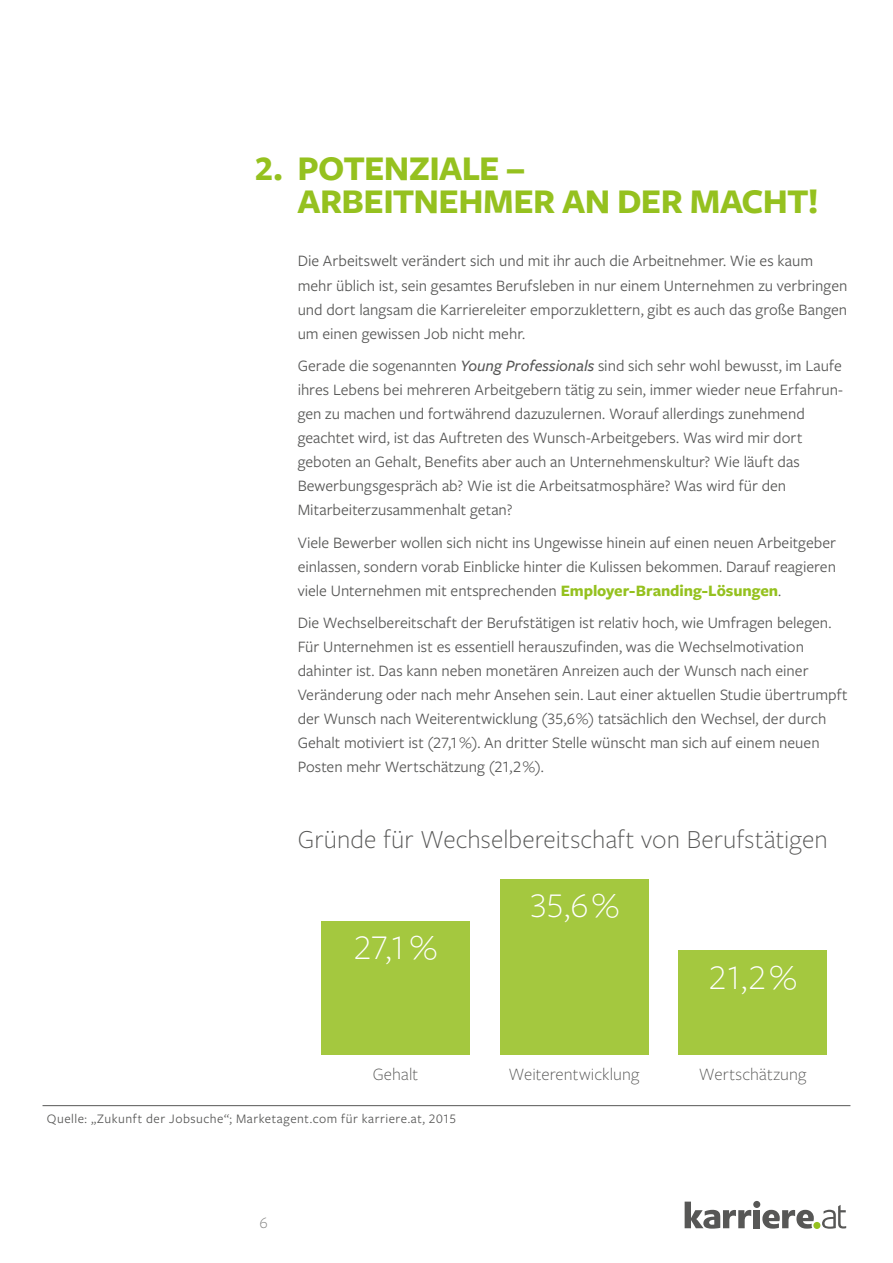
<style>
.page{position:relative;width:893px;height:1263px;background:#fff}
.page>*{position:absolute;margin:0;border:0;box-sizing:border-box;transform-origin:0 0}
.t1{font:700 36px/33px "Freight Sans Pro K";letter-spacing:-.02em;color:#95c11f}
.t2{font:300 36px "Freight Sans Pro K";color:#fff}
.t3{font:300 27px "Freight Sans Pro K";letter-spacing:.005em;color:#575756}
.t4{font:300 18px "Freight Sans Pro K";letter-spacing:.005em;color:#575756}
.t5{font:16.5px/24px "Freight Sans Pro K";color:#575756}
.t6{font:300 16.5px "Freight Sans Pro K";color:#7e7e7d}
.t7{font:13.5px "Freight Sans Pro K";letter-spacing:.04em;color:#575756}
.s1{font-family:"Freight Sans Pro Kitalic";font-weight:500}
.s2{font-weight:700;color:#95c11f}
</style>
<div class="page">
<div style="left:813px;top:1222px;width:7px;height:7px;background:#95c11f;border-radius:50%"></div>
<svg style="left:822px;top:1205px;width:24px;height:24px"></svg>
<svg style="left:685px;top:1201px;width:66px;height:27px"></svg>
<div style="left:754px;top:1210px;width:6px;height:18px;background:#575756"></div>
<div style="left:753px;top:1201px;width:7px;height:7px;background:#575756;border-radius:50%"></div>
<svg style="left:762px;top:1210px;width:52px;height:18px"></svg>
<hr style="left:43px;top:1105px;width:807px;height:1px;background:#575756">
<div style="left:500px;top:879px;width:148px;height:175px;background:#a4c83f"></div>
<div style="left:321px;top:921px;width:149px;height:133px;background:#a4c83f"></div>
<div style="left:678px;top:950px;width:149px;height:104px;background:#a4c83f"></div>
<h1 class="t1" style="left:298px;top:150px;width:522px;text-indent:-43px">2. POTENZIALE –<br>ARBEITNEHMER AN DER MACHT!</h1>
<p class="t5" style="left:298px;top:248px;width:551px">Die Arbeitswelt verändert sich und mit ihr auch die Arbeitnehmer. Wie es kaum mehr üblich ist, sein gesamtes Berufsleben in nur einem Unternehmen zu verbringen und dort langsam die Karriereleiter emporzuklettern, gibt es auch das große Bangen um einen gewissen Job nicht mehr.</p>
<p class="t5" style="left:298px;top:353px;width:547px">Gerade die sogenannten <span class="s1">Young Professionals</span> sind sich sehr wohl bewusst, im Laufe ihres Lebens bei mehreren Arbeitgebern tätig zu sein, immer wieder neue Erfahrun&shy;gen zu machen und fortwährend dazuzulernen. Worauf allerdings zunehmend geachtet wird, ist das Auftreten des Wunsch-Arbeitgebers. Was wird mir dort geboten an Gehalt, Benefits aber auch an Unternehmenskultur? Wie läuft das Bewerbungsgespräch ab? Wie ist die Arbeitsatmosphäre? Was wird für den Mitarbeiterzusammenhalt getan?</p>
<p class="t5" style="left:298px;top:529px;width:540px;text-align:justify">Viele Bewerber wollen sich nicht ins Ungewisse hinein auf einen neuen Arbeitgeber einlassen, sondern vorab Einblicke hinter die Kulissen bekommen. Darauf reagieren viele Unternehmen mit entsprechenden <span class="s2">Employer-Branding-Lösungen</span>.</p>
<p class="t5" style="left:298px;top:610px;width:551px">Die Wechselbereitschaft der Berufstätigen ist relativ hoch, wie Umfragen belegen.<br>Für Unternehmen ist es essentiell herauszufinden, was die Wechselmotivation dahinter ist. Das kann neben monetären Anreizen auch der Wunsch nach einer Veränderung oder nach mehr Ansehen sein. Laut einer aktuellen Studie übertrumpft der Wunsch nach Weiterentwicklung (35,6 %) tatsächlich den Wechsel, der durch Gehalt motiviert ist (27,1 %). An dritter Stelle wünscht man sich auf einem neuen Posten mehr Wertschätzung (21,2 %).</p>
<h2 class="t3" style="left:298px;top:821px;width:532px">Gründe für Wechselbereitschaft von Berufstätigen</h2>
<h1 class="t2" style="left:354px;top:924px;width:85px">27,1 %</h1>
<p class="t4" style="left:373px;top:1062px;width:47px">Gehalt</p>
<p class="t7" style="left:47px;top:1110px;width:411px">Quelle: „Zukunft der Jobsuche“; Marketagent.com für karriere.at, 2015</p>
<p class="t6" style="left:260px;top:1211px;width:10px">6</p>
<h1 class="t2" style="left:529px;top:882px;width:91px">35,6 %</h1>
<p class="t4" style="left:509px;top:1062px;width:132px">Weiterentwicklung</p>
<h1 class="t2" style="left:709px;top:953px;width:89px">21,2 %</h1>
<p class="t4" style="left:699px;top:1062px;width:109px">Wertschätzung</p>
</div>
